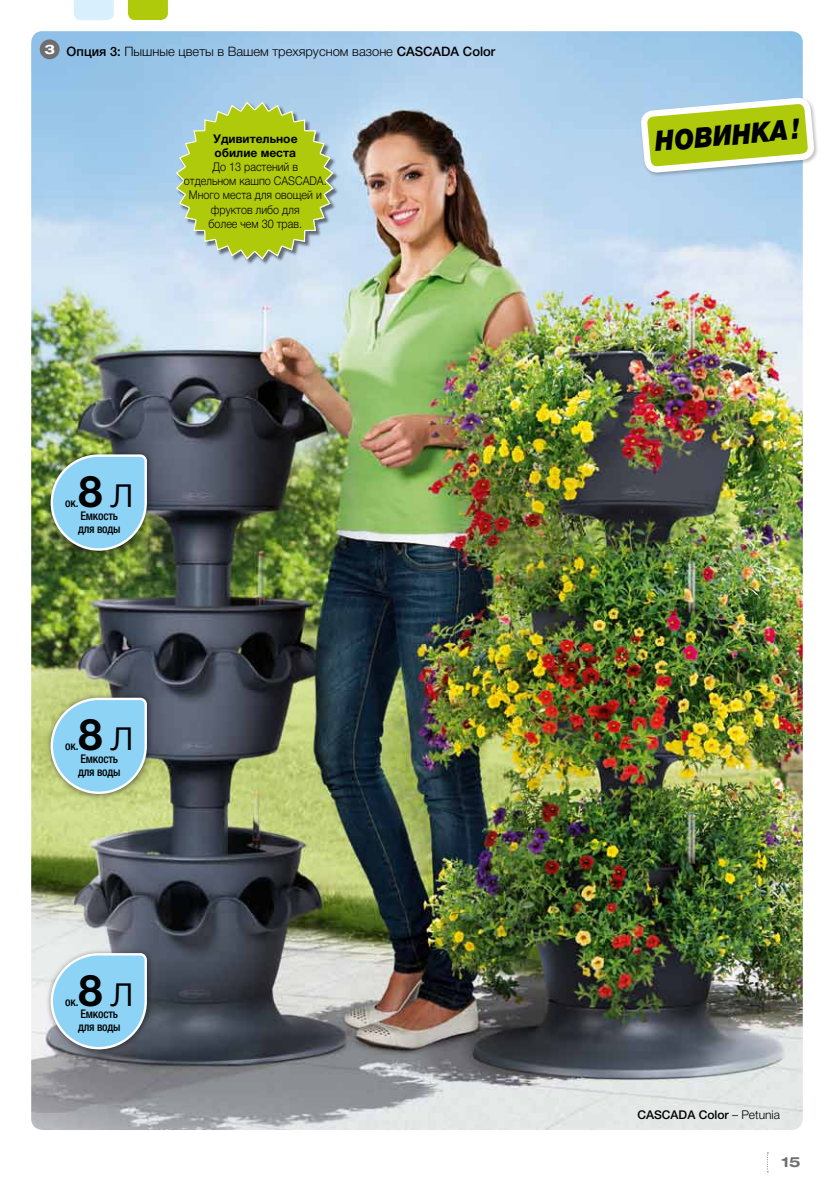
<style>
.page{position:relative;width:834px;height:1191px;background:#fff}
.page>*{position:absolute;margin:0;border:0;box-sizing:border-box;transform-origin:0 0}
.t1{font:700 44px "Helvetica Neue LTCYR";color:#000}
.t2{font:italic 900 28px "Helvetica Neue LTCYR";color:#000;scale:.9 1}
.t3{font:700 expanded 14px "Helvetica Neue LT Pro";color:#706f6f}
.t4{font:300 13px "Helvetica Neue LTCYR";color:#000}
.t5{font:700 expanded 13px "Helvetica Neue LT Pro";color:#fff}
.t6{font:300 12px/14px "Helvetica Neue LTCYR";color:#000;text-align:center;scale:.9 1}
.t7{font:500 condensed 12px/12.8px "Helvetica Neue LTCYR";letter-spacing:-.02em;color:#000}
.t8{font:700 12px/14px "Helvetica Neue LTCYR";color:#000}
.t9{font:500 12px "Helvetica Neue LT Pro";color:#000}
.s1{font-weight:500}
.s2{font-weight:300}
</style>
<div class="page">
<img style="left:31px;top:31px;width:771px;height:1099px">
<div style="left:45px;top:449px;width:109px;height:109px;background:#000;opacity:.51"></div>
<svg style="left:49px;top:453px;width:99px;height:99px;background:#8bc2ce"></svg>
<div style="left:45px;top:692px;width:109px;height:109px;background:#000;opacity:.51"></div>
<svg style="left:49px;top:696px;width:99px;height:99px;background:#9cd0db"></svg>
<div style="left:45px;top:947px;width:109px;height:109px;background:#000;opacity:.51"></div>
<svg style="left:49px;top:952px;width:99px;height:98px;background:#96c9e4"></svg>
<div style="left:640px;top:97px;width:179px;height:80px;background:#000;opacity:.25"></div>
<svg style="left:641px;top:31px;width:172px;height:270px;background:#bbd5c8"></svg>
<div style="left:40px;top:39px;width:20px;height:20px;background:#706f6f;border-radius:50%"></div>
<div style="left:176px;top:102px;width:163px;height:163px;background:#000;opacity:.5"></div>
<svg style="left:176px;top:102px;width:157px;height:157px;background:#b0ca4e"></svg>
<svg style="left:74px;top:0;width:40px;height:20px"></svg>
<svg style="left:128px;top:0;width:40px;height:20px"></svg>
<svg style="left:766px;top:1152px;width:2px;height:20px"></svg>
<p class="t5" style="left:44px;top:41px;width:12px">3</p>
<p class="t4" style="left:67px;top:44px;width:430px"><span class="s1">Опция 3:</span> Пышные цветы в Вашем трехярусном вазоне <span class="s1">CASCADA Color</span></p>
<p class="t8" style="left:213px;top:132px;width:86px">Удивительное обилие места</p>
<p class="t6" style="left:184px;top:160px;width:160px">До 13 растений в<br>отдельном кашпо CASCADA.<br>Много места для овощей и фруктов либо для<br>более чем 30 трав.</p>
<h1 class="t1" style="left:78px;top:467px;width:56px">8<span class="s2">л</span></h1>
<p class="t7" style="left:78px;top:509px;width:44px">Емкость для воды</p>
<p class="t7" style="left:65px;top:496px;width:15px">ок.</p>
<h1 class="t1" style="left:78px;top:710px;width:56px">8<span class="s2">л</span></h1>
<p class="t7" style="left:78px;top:752px;width:44px">Емкость для воды</p>
<p class="t7" style="left:65px;top:740px;width:15px">ок.</p>
<h1 class="t1" style="left:78px;top:966px;width:56px">8<span class="s2">л</span></h1>
<p class="t7" style="left:78px;top:1008px;width:44px">Емкость для воды</p>
<p class="t7" style="left:65px;top:995px;width:15px">ок.</p>
<h2 class="t2" style="left:653px;top:126px;width:163px;rotate:-5deg">НОВИНКА !</h2>
<p class="t9" style="left:637px;top:1107px;width:144px">CASCADA Color <span class="s2">– Petunia</span></p>
<p class="t3" style="left:781px;top:1152px;width:21px">15</p>
</div>
